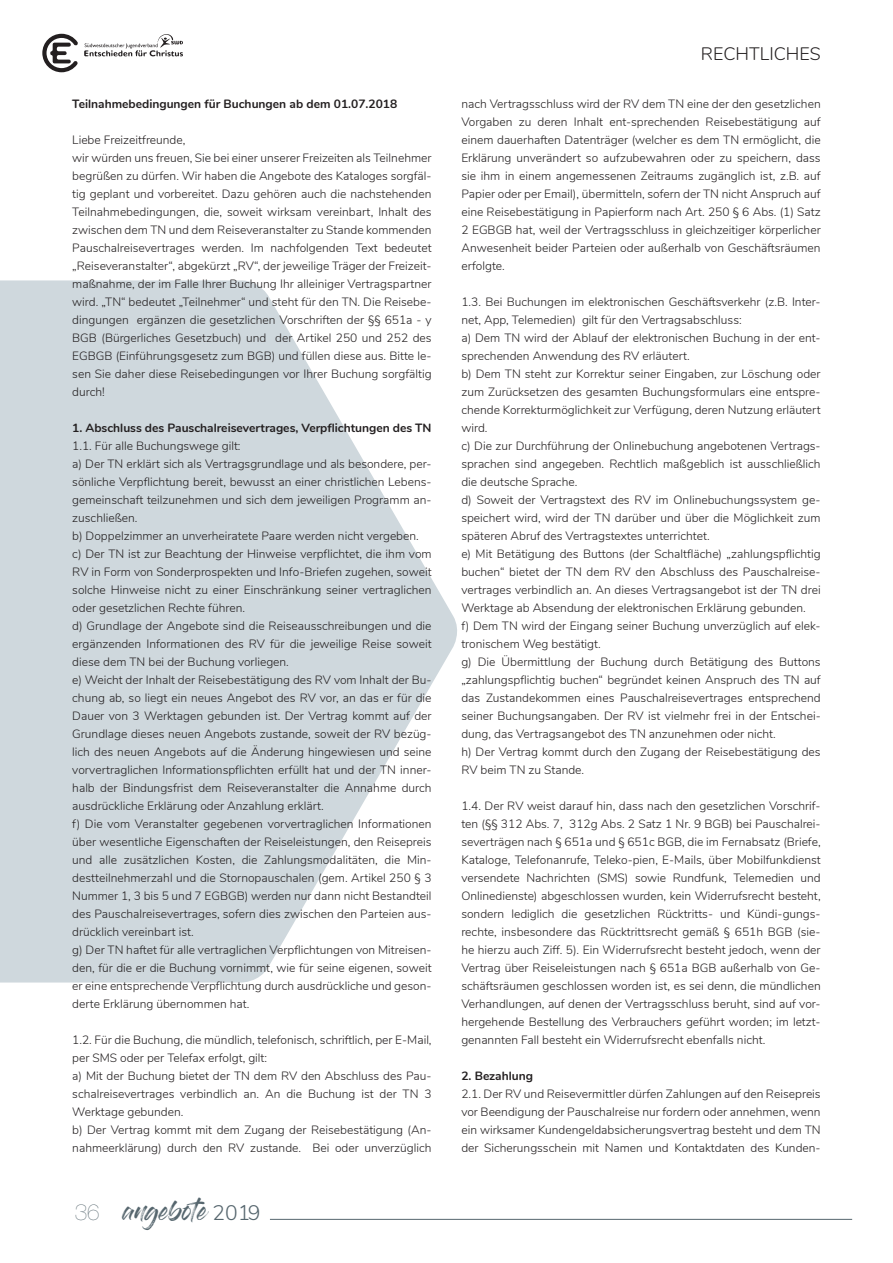
<style>
.page{position:relative;width:893px;height:1263px;background:#fff}
.page>*{position:absolute;margin:0;border:0;box-sizing:border-box;transform-origin:0 0}
.t1{font:19.5px "Gloss And Bloom";color:#56666e}
.t2{font:300 18px "Nunito";color:#231f20}
.t3{font:300 12px/18px "Nunito";color:#231f20}
.t4{font:700 12px "Nunito";color:#231f20}
.s1{font-family:"Helvetica Neue LT Pro";font-weight:200;font-size:22.5px}
.s2{font-family:"Nunito";font-weight:300;font-size:21px}
</style>
<div class="page">
<svg style="left:0;top:280px;width:457px;height:702px;fill:#cfd8dd"></svg>
<svg style="left:84px;top:34px;width:99px;height:22px"></svg>
<svg style="left:42px;top:34px;width:36px;height:38px"></svg>
<hr style="left:270px;top:1219px;width:582px;height:1px;background:#56666e">
<p class="t4" style="left:72px;top:95px;width:327px">Teilnahmebedingungen für Buchungen ab dem 01.07.2018</p>
<p class="t3" style="left:72px;top:130px;width:361px">Liebe Freizeitfreunde,<br>wir würden uns freuen, Sie bei einer unserer Freizeiten als Teilnehmer begrüßen zu dürfen. Wir haben die Angebote des Kataloges sorgfäl&shy;tig geplant und vorbereitet. Dazu gehören auch die nachstehenden Teilnahmebedingungen, die, soweit wirksam vereinbart, Inhalt des zwischen dem TN und dem Reiseveranstalter zu Stande kommenden Pauschalreisevertrages werden. Im nachfolgenden Text bedeutet „Reiseveranstalter“, abgekürzt „RV“, der jeweilige Träger der Freizeit&shy;maßnahme, der im Falle Ihrer Buchung Ihr alleiniger Vertragspartner wird. „TN“ bedeutet „Teilnehmer“ und steht für den TN. Die Reisebe&shy;dingungen ergänzen die gesetzlichen Vorschriften der §§ 651a - y BGB (Bürgerliches Gesetzbuch) und der Artikel 250 und 252 des EGBGB (Einführungsgesetz zum BGB) und füllen diese aus. Bitte le&shy;sen Sie daher diese Reisebedingungen vor Ihrer Buchung sorgfältig durch!</p>
<p class="t4" style="left:72px;top:419px;width:361px">1. Abschluss des Pauschalreisevertrages, Verpflichtungen des TN</p>
<p class="t3" style="left:72px;top:436px;width:361px">1.1. Für alle Buchungswege gilt:<br>a) Der TN erklärt sich als Vertragsgrundlage und als besondere, per&shy;sönliche Verpflichtung bereit, bewusst an einer christlichen Lebens&shy;gemeinschaft teilzunehmen und sich dem jeweiligen Programm an&shy;zuschließen.<br>b) Doppelzimmer an unverheiratete Paare werden nicht vergeben.<br>c) Der TN ist zur Beachtung der Hinweise verpflichtet, die ihm vom RV in Form von Sonderprospekten und Info-Briefen zugehen, soweit solche Hinweise nicht zu einer Einschränkung seiner vertraglichen oder gesetzlichen Rechte führen.<br>d) Grundlage der Angebote sind die Reiseausschreibungen und die ergänzenden Informationen des RV für die jeweilige Reise soweit diese dem TN bei der Buchung vorliegen.<br>e) Weicht der Inhalt der Reisebestätigung des RV vom Inhalt der Bu&shy;chung ab, so liegt ein neues Angebot des RV vor, an das er für die Dauer von 3 Werktagen gebunden ist. Der Vertrag kommt auf der Grundlage dieses neuen Angebots zustande, soweit der RV bezüg&shy;lich des neuen Angebots auf die Änderung hingewiesen und seine vorvertraglichen Informationspflichten erfüllt hat und der TN inner&shy;halb der Bindungsfrist dem Reiseveranstalter die Annahme durch ausdrückliche Erklärung oder Anzahlung erklärt.<br>f) Die vom Veranstalter gegebenen vorvertraglichen Informationen über wesentliche Eigenschaften der Reiseleistungen, den Reisepreis und alle zusätzlichen Kosten, die Zahlungsmodalitäten, die Min&shy;destteilnehmerzahl und die Stornopauschalen (gem. Artikel 250 § 3<br>Nummer 1, 3 bis 5 und 7 EGBGB) werden nur dann nicht Bestandteil des Pauschalreisevertrages, sofern dies zwischen den Parteien aus&shy;drücklich vereinbart ist.<br>g) Der TN haftet für alle vertraglichen Verpflichtungen von Mitreisen&shy;den, für die er die Buchung vornimmt, wie für seine eigenen, soweit er eine entsprechende Verpflichtung durch ausdrückliche und geson&shy;derte Erklärung übernommen hat.</p>
<p class="t3" style="left:72px;top:1030px;width:361px">1.2. Für die Buchung, die mündlich, telefonisch, schriftlich, per E-Mail, per SMS oder per Telefax erfolgt, gilt:<br>a) Mit der Buchung bietet der TN dem RV den Abschluss des Pau&shy;schalreisevertrages verbindlich an. An die Buchung ist der TN 3<br>Werktage gebunden.<br>b) Der Vertrag kommt mit dem Zugang der Reisebestätigung (An&shy;nahmeerklärung) durch den RV zustande. Bei oder unverzüglich</p>
<h1 class="t1" style="left:75px;top:1201px;width:187px"><span class="s1">36</span> angebote <span class="s2">2019</span></h1>
<h2 class="t2" style="left:701px;top:41px;width:121px">RECHTLICHES</h2>
<p class="t3" style="left:461px;top:94px;width:361px;text-align:justify">nach Vertragsschluss wird der RV dem TN eine der den gesetzlichen Vorgaben zu deren Inhalt ent-sprechenden Reisebestätigung auf einem dauerhaften Datenträger (welcher es dem TN ermöglicht, die Erklärung unverändert so aufzubewahren oder zu speichern, dass sie ihm in einem angemessenen Zeitraums zugänglich ist, z.B. auf Papier oder per Email), übermitteln, sofern der TN nicht Anspruch auf eine Reisebestätigung in Papierform nach Art. 250 § 6 Abs. (1) Satz 2 EGBGB hat, weil der Vertragsschluss in gleichzeitiger körperlicher Anwesenheit beider Parteien oder außerhalb von Geschäftsräumen erfolgte.</p>
<p class="t3" style="left:461px;top:292px;width:361px">1.3. Bei Buchungen im elektronischen Geschäftsverkehr (z.B. Inter&shy;net, App, Telemedien) gilt für den Vertragsabschluss:<br>a) Dem TN wird der Ablauf der elektronischen Buchung in der ent&shy;sprechenden Anwendung des RV erläutert.<br>b) Dem TN steht zur Korrektur seiner Eingaben, zur Löschung oder zum Zurücksetzen des gesamten Buchungsformulars eine entspre&shy;chende Korrekturmöglichkeit zur Verfügung, deren Nutzung erläutert wird.<br>c) Die zur Durchführung der Onlinebuchung angebotenen Vertrags&shy;sprachen sind angegeben. Rechtlich maßgeblich ist ausschließlich die deutsche Sprache.<br>d) Soweit der Vertragstext des RV im Onlinebuchungssystem ge&shy;speichert wird, wird der TN darüber und über die Möglichkeit zum späteren Abruf des Vertragstextes unterrichtet.<br>e) Mit Betätigung des Buttons (der Schaltfläche) „zahlungspflichtig buchen“ bietet der TN dem RV den Abschluss des Pauschalreise&shy;vertrages verbindlich an. An dieses Vertragsangebot ist der TN drei Werktage ab Absendung der elektronischen Erklärung gebunden.<br>f) Dem TN wird der Eingang seiner Buchung unverzüglich auf elek&shy;tronischem Weg bestätigt.<br>g) Die Übermittlung der Buchung durch Betätigung des Buttons „zahlungspflichtig buchen“ begründet keinen Anspruch des TN auf das Zustandekommen eines Pauschalreisevertrages entsprechend seiner Buchungsangaben. Der RV ist vielmehr frei in der Entschei&shy;dung, das Vertragsangebot des TN anzunehmen oder nicht.<br>h) Der Vertrag kommt durch den Zugang der Reisebestätigung des RV beim TN zu Stande.</p>
<p class="t3" style="left:461px;top:796px;width:361px;text-align:justify">1.4. Der RV weist darauf hin, dass nach den gesetzlichen Vorschrif&shy;ten (§§ 312 Abs. 7, 312g Abs. 2 Satz 1 Nr. 9 BGB) bei Pauschalrei&shy;severträgen nach § 651a und § 651c BGB, die im Fernabsatz (Briefe, Kataloge, Telefonanrufe, Teleko-pien, E-Mails, über Mobilfunkdienst versendete Nachrichten (SMS) sowie Rundfunk, Telemedien und Onlinedienste) abgeschlossen wurden, kein Widerrufsrecht besteht, sondern lediglich die gesetzlichen Rücktritts- und Kündi-gungs&shy;rechte, insbesondere das Rücktrittsrecht gemäß § 651h BGB (sie&shy;he hierzu auch Ziff. 5). Ein Widerrufsrecht besteht jedoch, wenn der Vertrag über Reiseleistungen nach § 651a BGB außerhalb von Ge&shy;schäftsräumen geschlossen worden ist, es sei denn, die mündlichen Verhandlungen, auf denen der Vertragsschluss beruht, sind auf vor&shy;hergehende Bestellung des Verbrauchers geführt worden; im letzt&shy;genannten Fall besteht ein Widerrufsrecht ebenfalls nicht.</p>
<p class="t4" style="left:461px;top:1067px;width:73px">2. Bezahlung</p>
<p class="t3" style="left:461px;top:1084px;width:361px;text-align:justify">2.1. Der RV und Reisevermittler dürfen Zahlungen auf den Reisepreis vor Beendigung der Pauschalreise nur fordern oder annehmen, wenn ein wirksamer Kundengeldabsicherungsvertrag besteht und dem TN der Sicherungsschein mit Namen und Kontaktdaten des Kunden-</p>
</div>
